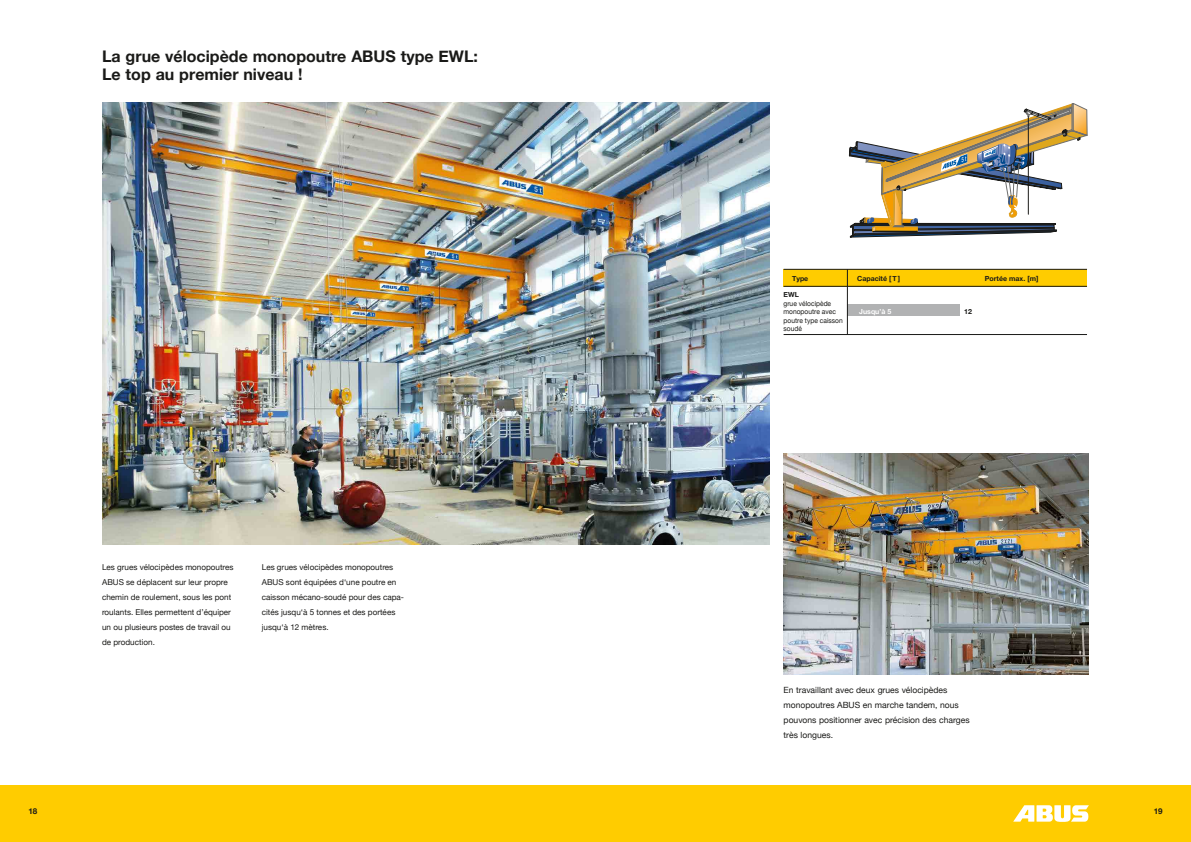
<style>
.page{position:relative;width:1191px;height:842px;background:#fff}
.page>*{position:absolute;margin:0;border:0;box-sizing:border-box;transform-origin:0 0}
.t1{font:700 16px/18px "Helvetica Neue";color:#1a1a18}
.t2{font:8.6px/15px "Helvetica Neue";color:#1a1a18}
.t3{font:8.1px/15px "Helvetica Neue";color:#1a1a18}
.t4{font:700 8px "Helvetica Neue";color:#1a1a18}
.t5{font:7px/8.4px "Helvetica Neue";color:#1a1a18;scale:.95 1}
.t6{font:700 7px "Helvetica Neue";color:#1a1a18}
.t7{font:700 7px "Helvetica Neue";color:#fff}
</style>
<div class="page">
<div style="left:595px;top:785px;width:596px;height:57px;background:#fc0"></div>
<div style="left:0;top:785px;width:595px;height:57px;background:#fc0"></div>
<svg style="left:1013px;top:805px;width:76px;height:17px"></svg>
<svg style="left:849px;top:103px;width:238px;height:135px"></svg>
<img style="left:102px;top:102px;width:667px;height:442px">
<img style="left:783px;top:454px;width:306px;height:221px">
<div style="left:783px;top:269px;width:304px;height:17px;background:#fc0"></div>
<div style="left:848px;top:305px;width:112px;height:11px;background:#b1b2b3"></div>
<hr style="left:847px;top:269px;width:1px;height:65px;background:#1a1a18">
<hr style="left:783px;top:269px;width:304px;height:1px;background:#1a1a18">
<hr style="left:783px;top:286px;width:304px;height:1px;background:#1a1a18">
<hr style="left:783px;top:334px;width:304px;height:1px;background:#1a1a18">
<h1 class="t1" style="left:102px;top:47px;width:377px">La grue vélocipède monopoutre ABUS type EWL:<br>Le top au premier niveau !</h1>
<p class="t3" style="left:102px;top:559px;width:133px">Les grues vélocipèdes monopoutres<br>ABUS se déplacent sur leur propre chemin de roulement, sous les pont roulants. Elles permettent d’équiper un ou plusieurs postes de travail ou de production.</p>
<p class="t3" style="left:262px;top:559px;width:144px">Les grues vélocipèdes monopoutres<br>ABUS sont équipées d‘une poutre en caisson mécano-soudé pour des capa&shy;cités jusqu‘à 5 tonnes et des portées jusqu‘à 12 mètres.</p>
<p class="t6" style="left:792px;top:272px;width:18px">Type</p>
<p class="t6" style="left:857px;top:272px;width:44px">Capacité [T]</p>
<p class="t6" style="left:985px;top:272px;width:55px">Portée max. [m]</p>
<p class="t6" style="left:964px;top:305px;width:9px">12</p>
<p class="t6" style="left:783px;top:288px;width:17px">EWL</p>
<p class="t5" style="left:783px;top:298px;width:64px">grue vélocipède monopoutre avec poutre type caisson soudé</p>
<p class="t7" style="left:859px;top:305px;width:34px">Jusqu’à 5</p>
<p class="t2" style="left:783px;top:682px;width:187px">En travaillant avec deux grues vélocipèdes monopoutres ABUS en marche tandem, nous pouvons positionner avec précision des charges très longues.</p>
<p class="t4" style="left:28px;top:803px;width:10px">18</p>
<p class="t4" style="left:1153px;top:803px;width:10px">19</p>
</div>
